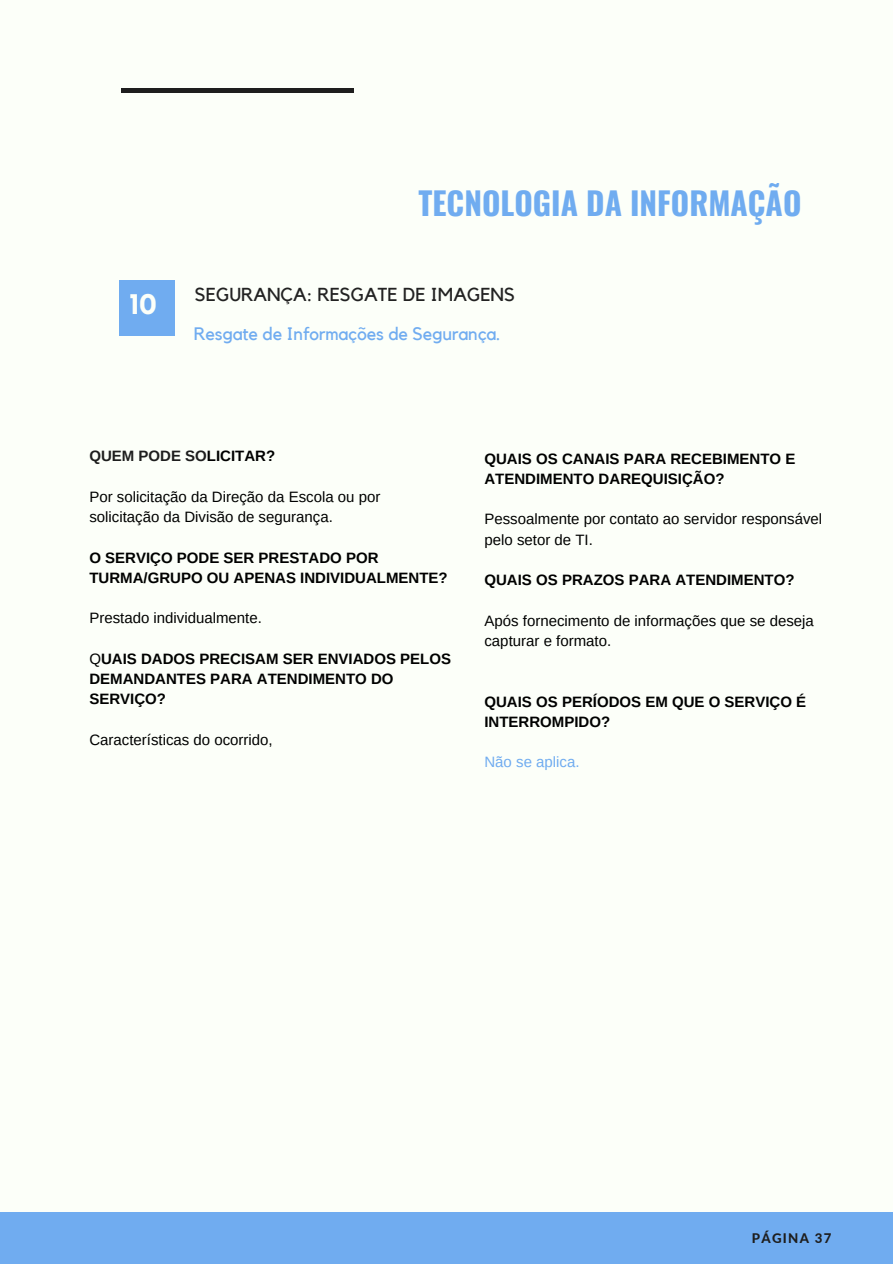
<style>
.page{position:relative;width:893px;height:1264px;background:#fff}
.page>*{position:absolute;margin:0;border:0;box-sizing:border-box;transform-origin:0 0}
.t1{font:700 31.5px "Oswald";color:#70acf0}
.t2{font:700 28.2px "Kollektif";color:#fcfff9}
.t3{font:18.75px "Kollektif";color:#222}
.t4{font:18px "Kollektif";letter-spacing:-.01em;color:#70acf0}
.t5{font:700 15px/20.2px "Arimo";color:#000}
.t6{font:15px/20.2px "Arimo";color:#000}
.t7{font:700 15px "Arimo";color:#1e1e1e}
.t8{font:15px "Arimo";color:#70acf0}
.t9{font:800 13.2px "Lato";letter-spacing:.1em;color:#1e1e1e}
.s1{color:#000}
.s2{font-weight:400}
</style>
<div class="page">
<div style="left:0;top:0;width:892px;height:1263px;background:#fcfff9"></div>
<div style="left:122px;top:88px;width:232px;height:5px;background:#1e1e1e"></div>
<div style="left:0;top:1212px;width:892px;height:51px;background:#70acf0"></div>
<div style="left:119px;top:281px;width:55px;height:55px;background:#70acf0"></div>
<h4 class="t2" style="left:129px;top:291px;width:29px">10</h4>
<p class="t2" style="left:124px;top:295px;width:18px">8</p>
<h2 class="t1" style="left:418px;top:179px;width:384px">TECNOLOGIA DA INFORMAÇÃO</h2>
<h1 class="t3" style="left:195px;top:285px;width:321px">SEGURANÇA: RESGATE DE IMAGENS</h1>
<h6 class="t4" style="left:194px;top:326px;width:308px">Resgate de Informações de Segurança.</h6>
<p class="t7" style="left:89px;top:448px;width:187px">QUEM PODE SO<span class="s1">LICITAR?</span></p>
<h3 class="t6" style="left:89px;top:486px;width:292px">Por solicitação da Direção da Escola ou por solicitação da Divisão de segurança.</h3>
<h4 class="t5" style="left:89px;top:547px;width:360px">O SERVIÇO PODE SER PRESTADO POR<br>TURMA/GRUPO OU APENAS INDIVIDUALMENTE?</h4>
<h6 class="t6" style="left:89px;top:608px;width:174px">Prestado individualmente.</h6>
<h4 class="t5" style="left:89px;top:648px;width:363px"><span class="s2">Q</span>UAIS DADOS PRECISAM SER ENVIADOS PELOS<br>DEMANDANTES PARA ATENDIMENTO DO<br>SERVIÇO?</h4>
<h6 class="t6" style="left:89px;top:729px;width:185px">Características do ocorrido,</h6>
<h5 class="t5" style="left:484px;top:448px;width:312px">QUAIS OS CANAIS PARA RECEBIMENTO E<br>ATENDIMENTO DAREQUISIÇÃO?</h5>
<h6 class="t6" style="left:484px;top:509px;width:339px">Pessoalmente por contato ao servidor responsável pelo setor de TI.</h6>
<h4 class="t5" style="left:484px;top:570px;width:311px">QUAIS OS PRAZOS PARA ATENDIMENTO?</h4>
<h6 class="t6" style="left:484px;top:610px;width:331px">Após fornecimento de informações que se deseja capturar e formato.</h6>
<h4 class="t5" style="left:484px;top:691px;width:323px">QUAIS OS PERÍODOS EM QUE O SERVIÇO É<br>INTERROMPIDO?</h4>
<h6 class="t8" style="left:484px;top:754px;width:97px">Não se aplica.</h6>
<p class="t9" style="left:751px;top:1230px;width:81px">PÁGINA 37</p>
</div>
